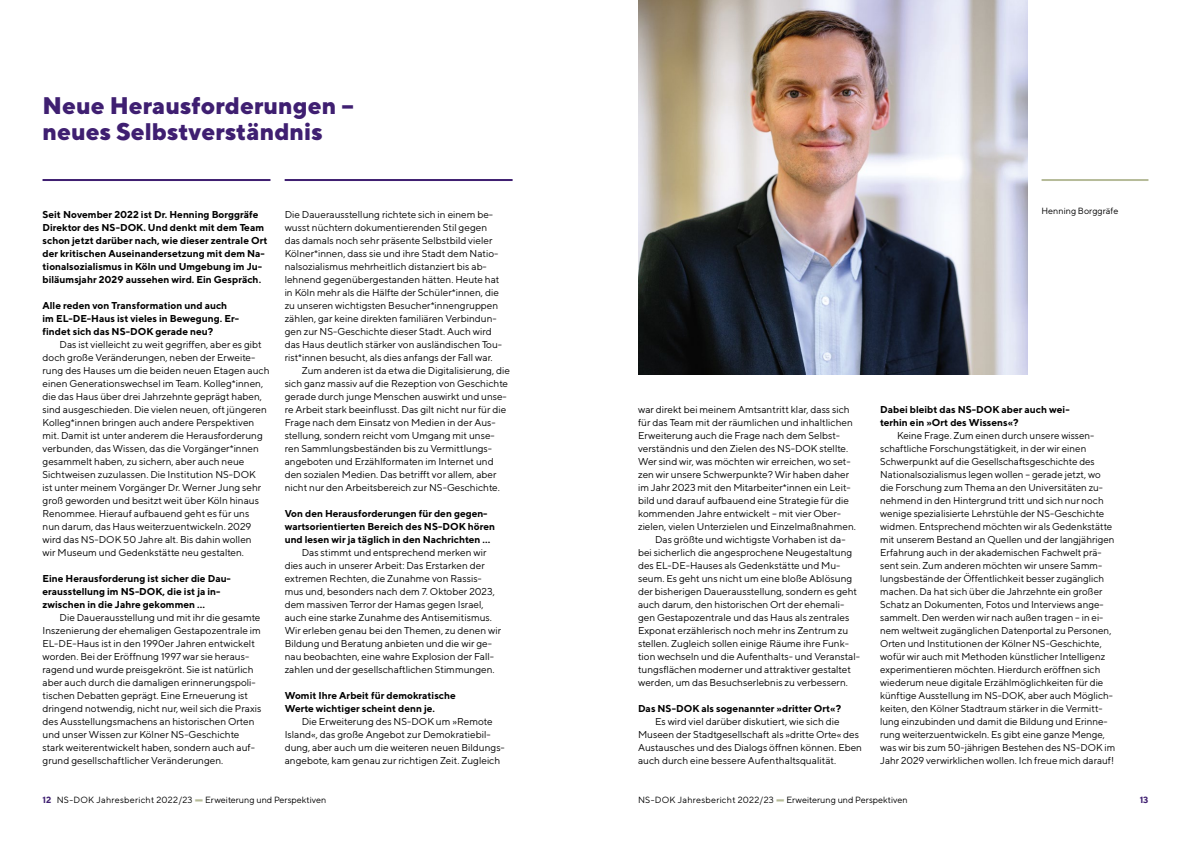
<style>
.page{position:relative;width:1191px;height:842px;background:#fff}
.page>*{position:absolute;margin:0;border:0;box-sizing:border-box;transform-origin:0 0}
.t1{font:32.8px "TT Norms";color:#b6bb99;scale:.36 1}
.t2{font:800 24px/26px "TT Norms";color:#3f1f71}
.t3{font:10px/13px "TT Norms";color:#000}
.t4{font:700 10px/13px "TT Norms";color:#000}
.t5{font:9px "TT Norms";color:#000}
.t6{font:9px "TT Norms";letter-spacing:.025em;color:#000}
.t7{font:700 9px "TT Norms";color:#3f1f71}
.s1{font-weight:700;color:#3f1f71}
</style>
<div class="page">
<img style="left:638px;top:0;width:389px;height:374px">
<hr style="left:1041px;top:179px;width:107px;height:2px;background:#b6bb99">
<hr style="left:43px;top:179px;width:227px;height:2px;background:#3f1f71">
<hr style="left:285px;top:179px;width:227px;height:2px;background:#3f1f71">
<h2 class="t2" style="left:43px;top:92px;width:313px">Neue Herausforderungen – neues Selbstverständnis</h2>
<p class="t4" style="left:43px;top:208px;width:226px">Seit November 2022 ist Dr. Henning Borggräfe Direktor des NS-DOK. Und denkt mit dem Team schon jetzt darüber nach, wie dieser zentrale Ort der kritischen Auseinandersetzung mit dem Na&shy;tionalsozialismus in Köln und Umgebung im Ju&shy;biläumsjahr 2029 aussehen wird. Ein Gespräch.</p>
<p class="t4" style="left:43px;top:299px;width:198px">Alle reden von Transformation und auch im EL-DE-Haus ist vieles in Bewegung. Er&shy;findet sich das NS-DOK gerade neu?</p>
<p class="t3" style="left:43px;top:338px;width:228px;text-indent:17px">Das ist vielleicht zu weit gegriffen, aber es gibt doch große Veränderungen, neben der Erweite&shy;rung des Hauses um die beiden neuen Etagen auch einen Generationswechsel im Team. Kolleg*innen, die das Haus über drei Jahrzehnte geprägt haben, sind ausgeschieden. Die vielen neuen, oft jüngeren Kolleg*innen bringen auch andere Perspektiven mit. Damit ist unter anderem die Herausforderung verbunden, das Wissen, das die Vorgänger*innen gesammelt haben, zu sichern, aber auch neue Sichtweisen zuzulassen. Die Institution NS-DOK<br>ist unter meinem Vorgänger Dr. Werner Jung sehr groß geworden und besitzt weit über Köln hinaus Renommee. Hierauf aufbauend geht es für uns<br>nun darum, das Haus weiterzuentwickeln. 2029 wird das NS-DOK 50 Jahre alt. Bis dahin wollen<br>wir Museum und Gedenkstätte neu gestalten.</p>
<p class="t4" style="left:43px;top:572px;width:190px">Eine Herausforderung ist sicher die Dau&shy;erausstellung im NS-DOK, die ist ja in&shy;zwischen in die Jahre gekommen …</p>
<p class="t3" style="left:43px;top:611px;width:220px;text-indent:17px">Die Dauerausstellung und mit ihr die gesamte Inszenierung der ehemaligen Gestapozentrale im EL-DE-Haus ist in den 1990er Jahren entwickelt worden. Bei der Eröffnung 1997 war sie heraus&shy;ragend und wurde preisgekrönt. Sie ist natürlich aber auch durch die damaligen erinnerungspoli&shy;tischen Debatten geprägt. Eine Erneuerung ist dringend notwendig, nicht nur, weil sich die Praxis des Ausstellungsmachens an historischen Orten und unser Wissen zur Kölner NS-Geschichte stark weiterentwickelt haben, sondern auch auf&shy;grund gesellschaftlicher Veränderungen.</p>
<p class="t3" style="left:285px;top:208px;width:210px">Die Dauerausstellung richtete sich in einem be-</p>
<p class="t3" style="left:285px;top:221px;width:204px">wusst nüchtern dokumentierenden Stil gegen</p>
<p class="t3" style="left:285px;top:234px;width:209px">das damals noch sehr präsente Selbstbild vieler</p>
<p class="t3" style="left:285px;top:247px;width:215px">Kölner*innen, dass sie und ihre Stadt dem Natio-</p>
<p class="t3" style="left:285px;top:260px;width:204px">nalsozialismus mehrheitlich distanziert bis ab-</p>
<p class="t3" style="left:285px;top:273px;width:216px">lehnend gegenübergestanden hätten. Heute hat</p>
<p class="t3" style="left:285px;top:286px;width:216px">in Köln mehr als die Hälfte der Schüler*innen, die</p>
<p class="t3" style="left:285px;top:299px;width:215px">zu unseren wichtigsten Besucher*innengruppen</p>
<p class="t3" style="left:285px;top:312px;width:213px">zählen, gar keine direkten familiären Verbindun-</p>
<p class="t3" style="left:285px;top:325px;width:209px">gen zur NS-Geschichte dieser Stadt. Auch wird</p>
<p class="t3" style="left:285px;top:338px;width:219px">das Haus deutlich stärker von ausländischen Tou-</p>
<p class="t3" style="left:285px;top:351px;width:209px">rist*innen besucht, als dies anfangs der Fall war.</p>
<p class="t3" style="left:302px;top:364px;width:210px">Zum anderen ist da etwa die Digitalisierung, die</p>
<p class="t3" style="left:285px;top:377px;width:225px">sich ganz massiv auf die Rezeption von Geschichte</p>
<p class="t3" style="left:285px;top:390px;width:224px">gerade durch junge Menschen auswirkt und unse-</p>
<p class="t3" style="left:285px;top:403px;width:223px">re Arbeit stark beeinflusst. Das gilt nicht nur für die</p>
<p class="t3" style="left:285px;top:416px;width:212px">Frage nach dem Einsatz von Medien in der Aus-</p>
<p class="t3" style="left:285px;top:429px;width:211px">stellung, sondern reicht vom Umgang mit unse-</p>
<p class="t3" style="left:285px;top:442px;width:209px">ren Sammlungsbeständen bis zu Vermittlungs-</p>
<p class="t3" style="left:285px;top:455px;width:211px">angeboten und Erzählformaten im Internet und</p>
<p class="t3" style="left:285px;top:468px;width:213px">den sozialen Medien. Das betrifft vor allem, aber</p>
<p class="t3" style="left:285px;top:481px;width:217px">nicht nur den Arbeitsbereich zur NS-Geschichte.</p>
<p class="t4" style="left:285px;top:507px;width:212px">Von den Herausforderungen für den gegen&shy;wartsorientierten Bereich des NS-DOK hören und lesen wir ja täglich in den Nachrichten …</p>
<p class="t3" style="left:285px;top:546px;width:218px;text-indent:17px">Das stimmt und entsprechend merken wir dies auch in unserer Arbeit: Das Erstarken der extremen Rechten, die Zunahme von Rassis&shy;mus und, besonders nach dem 7. Oktober 2023, dem massiven Terror der Hamas gegen Israel, auch eine starke Zunahme des Antisemitismus.<br>Wir erleben genau bei den Themen, zu denen wir Bildung und Beratung anbieten und die wir ge&shy;nau beobachten, eine wahre Explosion der Fall&shy;zahlen und der gesellschaftlichen Stimmungen.</p>
<p class="t4" style="left:285px;top:689px;width:173px">Womit Ihre Arbeit für demokratische<br>Werte wichtiger scheint denn je.</p>
<p class="t3" style="left:285px;top:715px;width:222px;text-indent:17px">Die Erweiterung des NS-DOK um »Remote Island«, das große Angebot zur Demokratiebil&shy;dung, aber auch um die weiteren neuen Bildungs&shy;angebote, kam genau zur richtigen Zeit. Zugleich</p>
<p class="t5" style="left:1041px;top:205px;width:78px">Henning Borggräfe</p>
<p class="t3" style="left:638px;top:403px;width:213px">war direkt bei meinem Amtsantritt klar, dass sich</p>
<p class="t3" style="left:638px;top:416px;width:216px">für das Team mit der räumlichen und inhaltlichen</p>
<p class="t3" style="left:638px;top:429px;width:204px">Erweiterung auch die Frage nach dem Selbst-</p>
<p class="t3" style="left:638px;top:442px;width:212px">verständnis und den Zielen des NS-DOK stellte.</p>
<p class="t3" style="left:638px;top:455px;width:214px">Wer sind wir, was möchten wir erreichen, wo set-</p>
<p class="t3" style="left:638px;top:468px;width:213px">zen wir unsere Schwerpunkte? Wir haben daher</p>
<p class="t3" style="left:638px;top:481px;width:214px">im Jahr 2023 mit den Mitarbeiter*innen ein Leit-</p>
<p class="t3" style="left:638px;top:494px;width:212px">bild und darauf aufbauend eine Strategie für die</p>
<p class="t3" style="left:638px;top:507px;width:204px">kommenden Jahre entwickelt – mit vier Ober-</p>
<p class="t3" style="left:638px;top:520px;width:219px">zielen, vielen Unterzielen und Einzelmaßnahmen.</p>
<p class="t3" style="left:655px;top:533px;width:192px">Das größte und wichtigste Vorhaben ist da-</p>
<p class="t3" style="left:638px;top:546px;width:216px">bei sicherlich die angesprochene Neugestaltung</p>
<p class="t3" style="left:638px;top:559px;width:204px">des EL-DE-Hauses als Gedenkstätte und Mu-</p>
<p class="t3" style="left:638px;top:572px;width:216px">seum. Es geht uns nicht um eine bloße Ablösung</p>
<p class="t3" style="left:638px;top:585px;width:221px">der bisherigen Dauerausstellung, sondern es geht</p>
<p class="t3" style="left:638px;top:598px;width:208px">auch darum, den historischen Ort der ehemali-</p>
<p class="t3" style="left:638px;top:611px;width:213px">gen Gestapozentrale und das Haus als zentrales</p>
<p class="t3" style="left:638px;top:624px;width:212px">Exponat erzählerisch noch mehr ins Zentrum zu</p>
<p class="t3" style="left:638px;top:637px;width:212px">stellen. Zugleich sollen einige Räume ihre Funk-</p>
<p class="t3" style="left:638px;top:650px;width:223px">tion wechseln und die Aufenthalts- und Veranstal-</p>
<p class="t3" style="left:638px;top:663px;width:214px">tungsflächen moderner und attraktiver gestaltet</p>
<p class="t3" style="left:638px;top:676px;width:211px">werden, um das Besuchserlebnis zu verbessern.</p>
<p class="t4" style="left:638px;top:702px;width:205px">Das NS-DOK als sogenannter »dritter Ort«?</p>
<p class="t3" style="left:638px;top:715px;width:225px;text-indent:17px">Es wird viel darüber diskutiert, wie sich die Museen der Stadtgesellschaft als »dritte Orte« des Austausches und des Dialogs öffnen können. Eben auch durch eine bessere Aufenthaltsqualität.</p>
<p class="t4" style="left:880px;top:403px;width:191px">Dabei bleibt das NS-DOK aber auch wei&shy;terhin ein »Ort des Wissens«?</p>
<p class="t3" style="left:880px;top:429px;width:236px;text-indent:17px">Keine Frage. Zum einen durch unsere wissen&shy;schaftliche Forschungstätigkeit, in der wir einen Schwerpunkt auf die Gesellschaftsgeschichte des Nationalsozialismus legen wollen – gerade jetzt, wo die Forschung zum Thema an den Universitäten zu&shy;nehmend in den Hintergrund tritt und sich nur noch wenige spezialisierte Lehrstühle der NS-Geschichte widmen. Entsprechend möchten wir als Gedenkstätte mit unserem Bestand an Quellen und der langjährigen Erfahrung auch in der akademischen Fachwelt prä&shy;sent sein. Zum anderen möchten wir unsere Samm&shy;lungsbestände der Öffentlichkeit besser zugänglich machen. Da hat sich über die Jahrzehnte ein großer Schatz an Dokumenten, Fotos und Interviews ange&shy;sammelt. Den werden wir nach außen tragen – in ei&shy;nem weltweit zugänglichen Datenportal zu Personen, Orten und Institutionen der Kölner NS-Geschichte, wofür wir auch mit Methoden künstlicher Intelligenz experimentieren möchten. Hierdurch eröffnen sich wiederum neue digitale Erzählmöglichkeiten für die künftige Ausstellung im NS-DOK, aber auch Möglich&shy;keiten, den Kölner Stadtraum stärker in die Vermitt&shy;lung einzubinden und damit die Bildung und Erinne&shy;rung weiterzuentwickeln. Es gibt eine ganze Menge, was wir bis zum 50-jährigen Bestehen des NS-DOK im Jahr 2029 verwirklichen wollen. Ich freue mich darauf!</p>
<p class="t6" style="left:43px;top:794px;width:152px"><span class="s1">12</span> NS-DOK Jahresbericht 2022/23</p>
<h1 class="t1" style="left:195px;top:778px;width:25px">—</h1>
<p class="t5" style="left:205px;top:794px;width:123px">Erweiterung und Perspektiven</p>
<p class="t6" style="left:638px;top:794px;width:137px">NS-DOK Jahresbericht 2022/23</p>
<h1 class="t1" style="left:776px;top:778px;width:25px">—</h1>
<p class="t5" style="left:786px;top:794px;width:123px">Erweiterung und Perspektiven</p>
<p class="t7" style="left:1139px;top:794px;width:10px">13</p>
</div>
